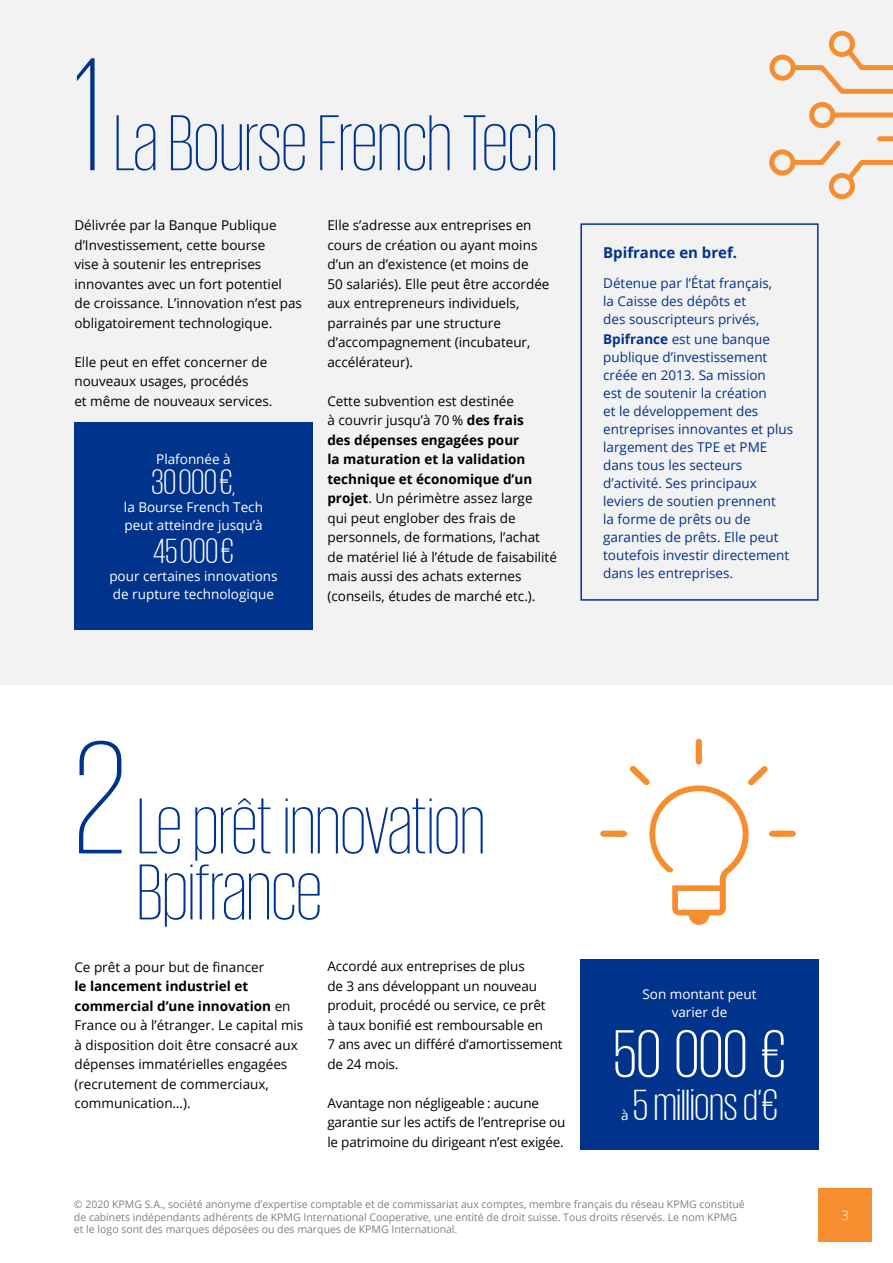
<style>
.page{position:relative;width:893px;height:1263px;background:#fff}
.page>*{position:absolute;margin:0;border:0;box-sizing:border-box;transform-origin:0 0}
.t1{font:200 81px/66px "KPMG";color:#00338c}
.t2{font:300 69px "KPMG";color:#fff}
.t3{font:300 45px "KPMG";color:#fff}
.t4{font:300 36px "KPMG";color:#fff}
.t5{font:700 15px "Open Sans";color:#00338c}
.t6{font:13.5px/19.5px "Open Sans";color:#000}
.t7{font:13.5px/18px "Open Sans";color:#00338c}
.t8{font:13.5px/18px "Open Sans";color:#fff}
.t9{font:300 13.05px "Open Sans";color:#fff}
.t10{font:10.5px/12.6px "Open Sans";color:#808080}
.s1{font-size:165px}
.s2{font-weight:700}
</style>
<div class="page">
<div style="left:0;top:0;width:893px;height:685px;background:#f2f2f2"></div>
<div style="left:819px;top:1188px;width:53px;height:54px;background:#f68d2e"></div>
<div style="left:74px;top:422px;width:239px;height:208px;background:#00338c"></div>
<div style="left:580px;top:223px;width:239px;height:378px;border:2px solid #00338c"></div>
<div style="left:580px;top:959px;width:239px;height:190px;background:#00338c"></div>
<svg style="left:600px;top:738px;width:196px;height:187px"></svg>
<svg style="left:769px;top:31px;width:124px;height:63px"></svg>
<svg style="left:809px;top:102px;width:84px;height:26px"></svg>
<svg style="left:769px;top:136px;width:124px;height:63px"></svg>
<h1 class="t1" style="left:74px;top:108px;width:485px"><span class="s1">1</span> La Bourse French Tech</h1>
<p class="t6" style="left:74px;top:215px;width:229px">Délivrée par la Banque Publique d’Investissement, cette bourse<br>vise à soutenir les entreprises innovantes avec un fort potentiel<br>de croissance. L’innovation n’est pas obligatoirement technologique.</p>
<p class="t6" style="left:74px;top:352px;width:200px">Elle peut en effet concerner de nouveaux usages, procédés<br>et même de nouveaux services.</p>
<p class="t8" style="left:156px;top:450px;width:76px">Plafonnée à</p>
<h3 class="t4" style="left:151px;top:465px;width:82px">30000€</h3>
<p class="t8" style="left:124px;top:480px;width:140px;text-indent:108px">,<br>la Bourse French Tech peut atteindre jusqu’à</p>
<h3 class="t4" style="left:153px;top:534px;width:82px">45000€</h3>
<p class="t8" style="left:109px;top:567px;width:170px">pour certaines innovations de rupture technologique</p>
<p class="t6" style="left:327px;top:215px;width:224px">Elle s’adresse aux entreprises en cours de création ou ayant moins d’un an d’existence (et moins de<br>50 salariés). Elle peut être accordée aux entrepreneurs individuels, parrainés par une structure d’accompagnement (incubateur, accélérateur).</p>
<p class="t6" style="left:327px;top:391px;width:231px">Cette subvention est destinée<br>à couvrir jusqu’à 70 % <span class="s2">des frais<br>des dépenses engagées pour<br>la maturation et la validation technique et économique d’un projet</span>. Un périmètre assez large<br>qui peut englober des frais de personnels, de formations, l’achat de matériel lié à l’étude de faisabilité mais aussi des achats externes (conseils, études de marché etc.).</p>
<p class="t5" style="left:603px;top:242px;width:136px">Bpifrance en bref.</p>
<p class="t7" style="left:603px;top:274px;width:170px">Détenue par l’État français, la Caisse des dépôts et<br>des souscripteurs privés,</p>
<p class="t7" style="left:603px;top:330px;width:192px"><span class="s2">Bpifrance</span> est une banque publique d’investissement créée en 2013. Sa mission<br>est de soutenir la création<br>et le développement des entreprises innovantes et plus largement des TPE et PME dans tous les secteurs d’activité. Ses principaux leviers de soutien prennent<br>la forme de prêts ou de garanties de prêts. Elle peut toutefois investir directement dans les entreprises.</p>
<h1 class="t1" style="left:137px;top:791px;width:349px;text-indent:-63px"><span class="s1">2</span>Le prêt innovation<br>Bpifrance</h1>
<p class="t6" style="left:74px;top:956px;width:191px">Ce prêt a pour but de financer</p>
<p class="t6" style="left:74px;top:976px;width:231px"><span class="s2">le lancement industriel et commercial d’une innovation</span> en<br>France ou à l’étranger. Le capital mis à disposition doit être consacré aux dépenses immatérielles engagées (recrutement de commerciaux, communication…).</p>
<p class="t6" style="left:327px;top:956px;width:237px">Accordé aux entreprises de plus<br>de 3 ans développant un nouveau produit, procédé ou service, ce prêt<br>à taux bonifié est remboursable en<br>7 ans avec un différé d’amortissement de 24 mois.</p>
<p class="t6" style="left:327px;top:1093px;width:240px">Avantage non négligeable : aucune garantie sur les actifs de l’entreprise ou le patrimoine du dirigeant n’est exigée.</p>
<p class="t8" style="left:642px;top:985px;width:116px;text-align:center">Son montant peut varier de</p>
<h2 class="t2" style="left:613px;top:1021px;width:173px">50 000 €</h2>
<p class="t8" style="left:621px;top:1105px;width:9px">à</p>
<h3 class="t3" style="left:633px;top:1083px;width:146px">5 millions d’€</h3>
<p class="t10" style="left:74px;top:1197px;width:672px">© 2020 KPMG S.A., société anonyme d’expertise comptable et de commissariat aux comptes, membre français du réseau KPMG constitué de cabinets indépendants adhérents de KPMG International Cooperative, une entité de droit suisse. Tous droits réservés. Le nom KPMG et le logo sont des marques déposées ou des marques de KPMG International.</p>
<p class="t9" style="left:841px;top:1206px;width:9px">3</p>
</div>
